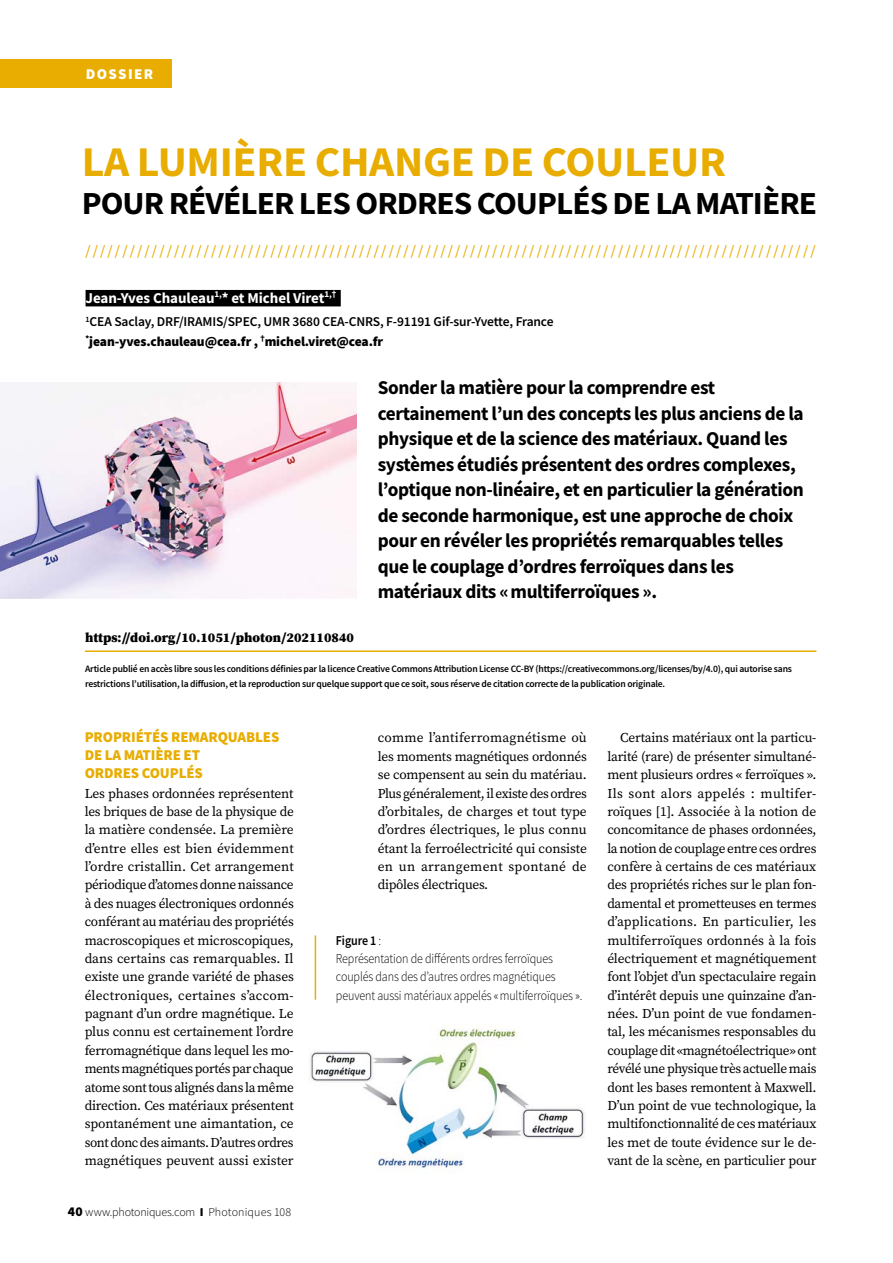
<style>
.page{position:relative;width:893px;height:1263px;background:#fff}
.page>*{position:absolute;margin:0;border:0;box-sizing:border-box;transform-origin:0 0}
.t1{font:700 42.3px "Source Sans Pro";letter-spacing:-.01em;color:#e8ad00;scale:1.04 1}
.t2{font:700 32.1px "Source Sans Pro";letter-spacing:-.03em;color:#000;scale:1.04 1}
.t3{font:700 19.5px/25.5px "Source Sans Pro";letter-spacing:-.02em;color:#000}
.t4{font:18px "Minion Pro";color:#e8ad00}
.t5{font:900 15px/18px "Source Sans Pro";letter-spacing:-.01em;color:#e8ad00}
.t6{font:700 15px "Source Sans Pro";letter-spacing:-.005em;color:#fff}
.t7{font:900 15px "Source Sans Pro";letter-spacing:.09em;color:#fff}
.t8{font:13.5px/18.3px "Source Serif Pro";letter-spacing:-.01em;color:#000;text-align:justify}
.t9{font:300 13.5px/18.3px "Source Sans Pro";letter-spacing:-.01em;color:#000;scale:.89 1}
.t10{font:600 13.5px/19.5px "Source Sans Pro";letter-spacing:-.01em;color:#000}
.t11{font:900 13.5px "Source Serif Pro";color:#000}
.t12{font:300 12px "Source Sans Pro";color:#000}
.t13{font:600 9.75px/15px "Source Sans Pro";letter-spacing:-.02em;color:#000}
.s1{font-weight:900}
.s2{font-weight:600}
.s3{font-weight:900;font-size:13.5px}
</style>
<div class="page">
<div style="left:0;top:60px;width:171px;height:28px;background:#e8ad00"></div>
<div style="left:86px;top:290px;width:255px;height:16px;background:#000"></div>
<hr style="left:85px;top:650px;width:731px;height:2px;background:#e8ad00">
<img style="left:0;top:382px;width:356px;height:216px">
<img style="left:310px;top:1023px;width:275px;height:146px">
<hr style="left:315px;top:935px;width:1px;height:65px;background:#e8ad00">
<p class="t7" style="left:86px;top:64px;width:69px">DOSSIER</p>
<h1 class="t1" style="left:82px;top:133px;width:621px">LA LUMIÈRE CHANGE DE COULEUR</h1>
<h2 class="t2" style="left:82px;top:181px;width:708px">POUR RÉVÉLER LES ORDRES COUPLÉS DE LA MATIÈRE</h2>
<h3 class="t4" style="left:85px;top:239px;width:732px">///////////////////////////////////////////////////////////////////////////////////////////////////</h3>
<p class="t6" style="left:86px;top:288px;width:252px">Jean-Yves Chauleau<sup>1,</sup>* et Michel Viret<sup>1,†</sup></p>
<p class="t10" style="left:86px;top:312px;width:470px"><sup>1</sup>CEA Saclay, DRF/IRAMIS/SPEC, UMR 3680 CEA-CNRS, F-91191 Gif-sur-Yvette, France <sup>*</sup><span class="s1">jean-yves.chauleau@cea.fr ,</span> <sup>†</sup><span class="s1">michel.viret@cea.fr</span></p>
<p class="t3" style="left:378px;top:375px;width:428px">Sonder la matière pour la comprendre est certainement l’un des concepts les plus anciens de la physique et de la science des matériaux. Quand les systèmes étudiés présentent des ordres complexes, l’optique non-linéaire, et en particulier la génération de seconde harmonique, est une approche de choix pour en révéler les propriétés remarquables telles que le couplage d’ordres ferroïques dans les matériaux dits «multiferroïques ».</p>
<p class="t11" style="left:85px;top:628px;width:271px">https://doi.org/10.1051/photon/202110840</p>
<p class="t13" style="left:85px;top:661px;width:708px">Article publié en accès libre sous les conditions définies par la licence Creative Commons Attribution License CC-BY (https://creativecommons.org/licenses/by/4.0), qui autorise sans restrictions l’utilisation, la diffusion, et la reproduction sur quelque support que ce soit, sous réserve de citation correcte de la publication originale.</p>
<p class="t5" style="left:85px;top:728px;width:196px">PROPRIÉTÉS REMARQUABLES<br>DE LA MATIÈRE ET<br>ORDRES COUPLÉS</p>
<p class="t8" style="left:85px;top:784px;width:211px">Les phases ordonnées représentent les briques de base de la physique de la matière condensée. La première d’entre elles est bien évidemment l’ordre cristallin. Cet arrangement périodique d’atomes donne naissance à des nuages électroniques ordonnés conférant au matériau des propriétés macroscopiques et microscopiques, dans certains cas remarquables. Il existe une grande variété de phases électroniques, certaines s’accom&shy;pagnant d’un ordre magnétique. Le plus connu est certainement l’ordre ferromagnétique dans lequel les mo&shy;ments magnétiques portés par chaque atome sont tous alignés dans la même direction. Ces matériaux présentent spontanément une aimantation, ce sont donc des aimants. D’autres ordres magnétiques peuvent aussi exister</p>
<p class="t8" style="left:378px;top:729px;width:211px">comme l’antiferromagnétisme où les moments magnétiques ordonnés se compensent au sein du matériau.<br>Plus généralement, il existe des ordres d’orbitales, de charges et tout type d’ordres électriques, le plus connu étant la ferroélectricité qui consiste en un arrangement spontané de dipôles électriques.</p>
<p class="t8" style="left:607px;top:729px;width:211px;text-indent:13px">Certains matériaux ont la particu&shy;larité (rare) de présenter simultané&shy;ment plusieurs ordres « ferroïques ».<br>Ils sont alors appelés : multifer&shy;roïques [1]. Associée à la notion de concomitance de phases ordonnées, la notion de couplage entre ces ordres confère à certains de ces matériaux des propriétés riches sur le plan fon&shy;damental et prometteuses en termes d’applications. En particulier, les multiferroïques ordonnés à la fois électriquement et magnétiquement font l’objet d’un spectaculaire regain d’intérêt depuis une quinzaine d’an&shy;nées. D’un point de vue fondamen&shy;tal, les mécanismes responsables du couplage dit «magnétoélectrique» ont révélé une physique très actuelle mais dont les bases remontent à Maxwell.<br>D’un point de vue technologique, la multifonctionnalité de ces matériaux les met de toute évidence sur le de&shy;vant de la scène, en particulier pour</p>
<p class="t9" style="left:336px;top:931px;width:278px"><span class="s2">Figure 1</span> :<br>Représentation de différents ordres ferroïques couplés dans des d’autres ordres magnétiques peuvent aussi matériaux appelés « multiferroïques ».</p>
<p class="t12" style="left:68px;top:1205px;width:225px"><span class="s3">40</span> www.photoniques.com <span class="s1">I</span> Photoniques 108</p>
</div>
